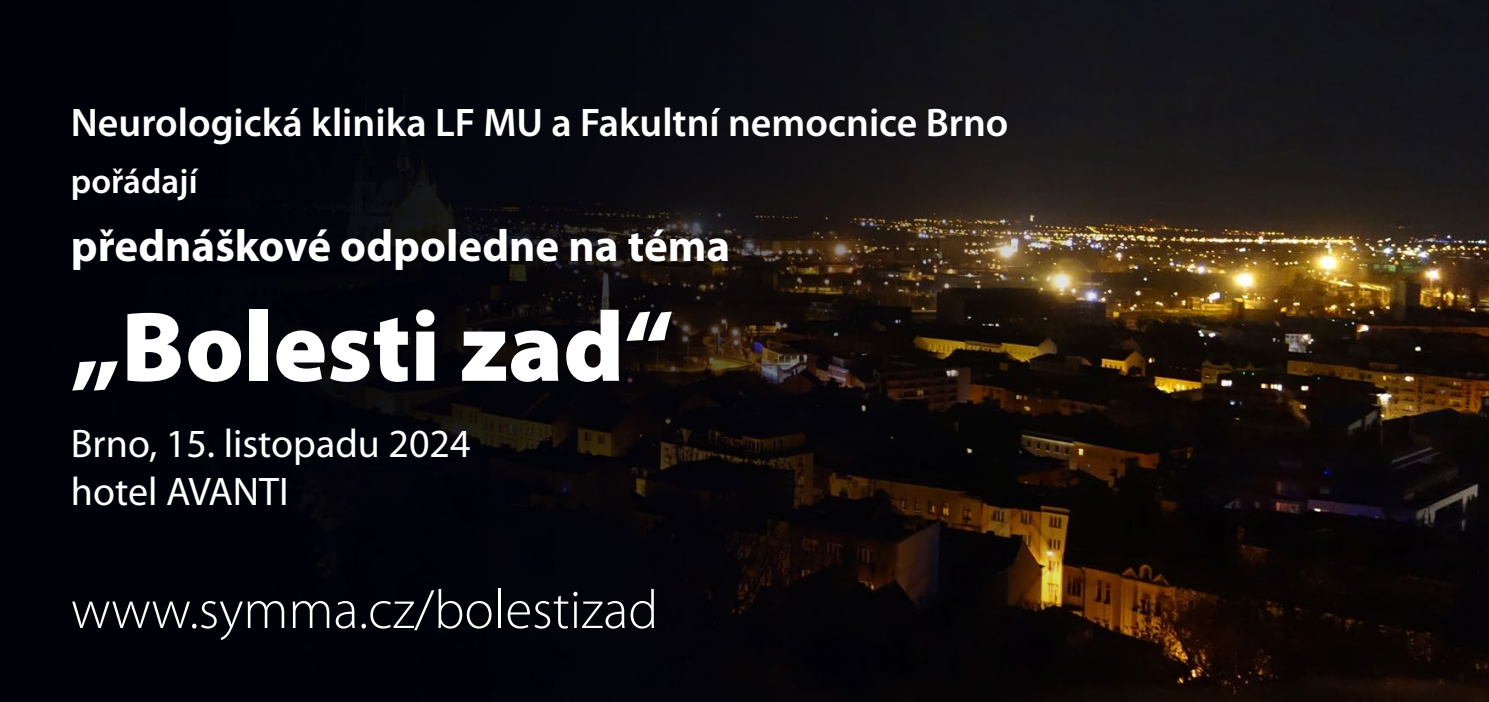
<style>
.page{position:relative;width:1489px;height:702px;background:#fff}
.page>*{position:absolute;margin:0;border:0;box-sizing:border-box;transform-origin:0 0}
.t1{font:900 100px "Myriad Pro";color:#fff}
.t2{font:300 55px "Myriad Pro";color:#fff}
.t3{font:700 45px "Myriad Pro";color:#fff}
.t4{font:600 40px "Myriad Pro";color:#fff}
.t5{font:40px/48px "Myriad Pro";color:#fff}
.t6{font:600 35px "Myriad Pro";color:#fff}
</style>
<div class="page">
<img style="left:0;top:0;width:1488px;height:702px">
<p class="t4" style="left:71px;top:97px;width:939px">Neurologická klinika LF MU a Fakultní nemocnice Brno</p>
<p class="t6" style="left:71px;top:158px;width:128px">pořádají</p>
<p class="t3" style="left:71px;top:216px;width:661px">přednáškové odpoledne na téma</p>
<h1 class="t1" style="left:71px;top:280px;width:604px">„Bolesti zad“</h1>
<p class="t5" style="left:71px;top:419px;width:401px">Brno, 15. listopadu 2024 hotel AVANTI</p>
<h2 class="t2" style="left:71px;top:576px;width:589px">www.symma.cz/bolestizad</h2>
</div>
